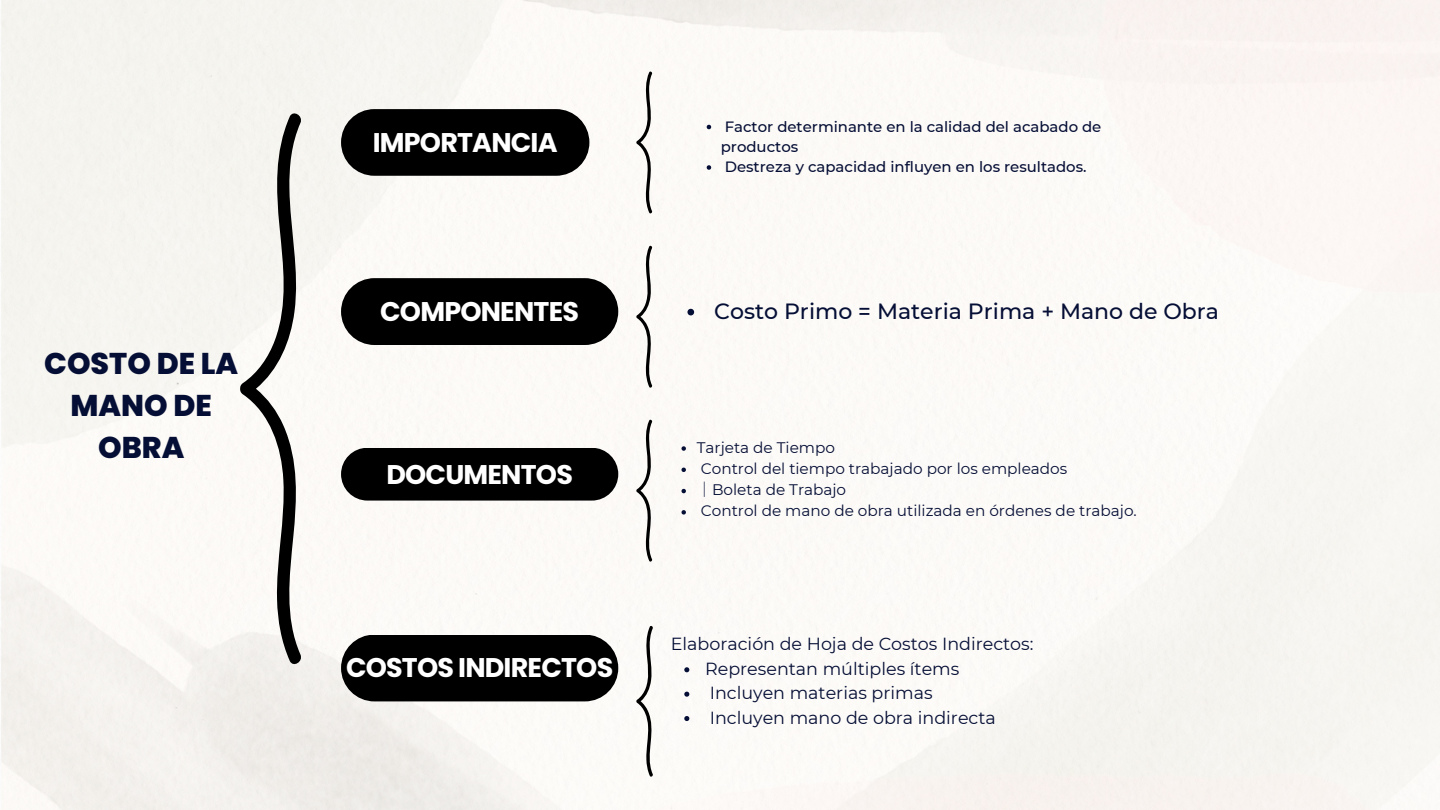
<style>
.page{position:relative;width:1440px;height:810px;background:#fff}
.page>*{position:absolute;margin:0;border:0;box-sizing:border-box;transform-origin:0 0}
.t1{font:800 30px/42px "Poppins";color:#050e35;text-align:center}
.t2{font:700 27px "Poppins";letter-spacing:-.03em;color:#fff}
.t3{font:500 22px "Montserrat";color:#050e35}
.t4{font:17.5px "Montserrat";color:#050e35}
.t5{font:15.3px "Montserrat";color:#050e35}
.t6{font:500 14.9px/20.2px "Montserrat";color:#050e35}
.s1{font-family:"Noto Sans CJ Ksc"}
</style>
<div class="page">
<img style="left:1px;top:0;width:1439px;height:810px">
<div style="left:341px;top:109px;width:248px;height:67px;background:#000;border-radius:33px"></div>
<div style="left:341px;top:635px;width:277px;height:66px;background:#000;border-radius:33px"></div>
<svg style="left:240px;top:109px;width:64px;height:559px"></svg>
<svg style="left:636px;top:70px;width:17px;height:144px"></svg>
<svg style="left:636px;top:625px;width:18px;height:153px"></svg>
<svg style="left:707px;top:125px;width:4px;height:4px"></svg>
<svg style="left:707px;top:165px;width:4px;height:5px"></svg>
<svg style="left:684px;top:667px;width:5px;height:5px"></svg>
<svg style="left:684px;top:692px;width:5px;height:5px"></svg>
<svg style="left:684px;top:716px;width:5px;height:5px"></svg>
<div style="left:341px;top:278px;width:277px;height:67px;background:#000;border-radius:33px"></div>
<div style="left:341px;top:448px;width:277px;height:53px;background:#000;border-radius:26px"></div>
<svg style="left:636px;top:419px;width:17px;height:144px"></svg>
<svg style="left:636px;top:245px;width:17px;height:144px"></svg>
<svg style="left:687px;top:309px;width:7px;height:6px"></svg>
<svg style="left:682px;top:446px;width:4px;height:5px"></svg>
<svg style="left:682px;top:468px;width:4px;height:4px"></svg>
<svg style="left:682px;top:489px;width:4px;height:4px"></svg>
<svg style="left:682px;top:510px;width:4px;height:5px"></svg>
<p class="t1" style="left:44px;top:342px;width:196px">COSTO DE LA<br>MANO DE<br>OBRA</p>
<p class="t2" style="left:373px;top:124px;width:186px">IMPORTANCIA</p>
<p class="t2" style="left:380px;top:293px;width:200px">COMPONENTES</p>
<p class="t2" style="left:386px;top:455px;width:188px">DOCUMENTOS</p>
<p class="t2" style="left:346px;top:649px;width:269px">COSTOS INDIRECTOS</p>
<h1 class="t6" style="left:721px;top:116px;width:382px">Factor determinante en la calidad del acabado de productos</h1>
<h2 class="t6" style="left:725px;top:157px;width:363px">Destreza y capacidad influyen en los resultados.</h2>
<p class="t3" style="left:714px;top:297px;width:506px">Costo Primo = Materia Prima + Mano de Obra</p>
<p class="t5" style="left:697px;top:438px;width:140px">Tarjeta de Tiempo</p>
<p class="t5" style="left:701px;top:459px;width:368px">Control del tiempo trabajado por los empleados</p>
<p class="t5" style="left:697px;top:480px;width:151px"><span class="s1">│</span>Boleta de Trabajo</p>
<p class="t5" style="left:701px;top:502px;width:438px">Control de mano de obra utilizada en órdenes de trabajo.</p>
<h2 class="t4" style="left:671px;top:634px;width:364px">Elaboración de Hoja de Costos Indirectos:</h2>
<h2 class="t4" style="left:705px;top:658px;width:256px">Representan múltiples ítems</h2>
<h2 class="t4" style="left:710px;top:682px;width:224px">Incluyen materias primas</h2>
<p class="t4" style="left:710px;top:707px;width:288px">Incluyen mano de obra indirecta</p>
</div>
